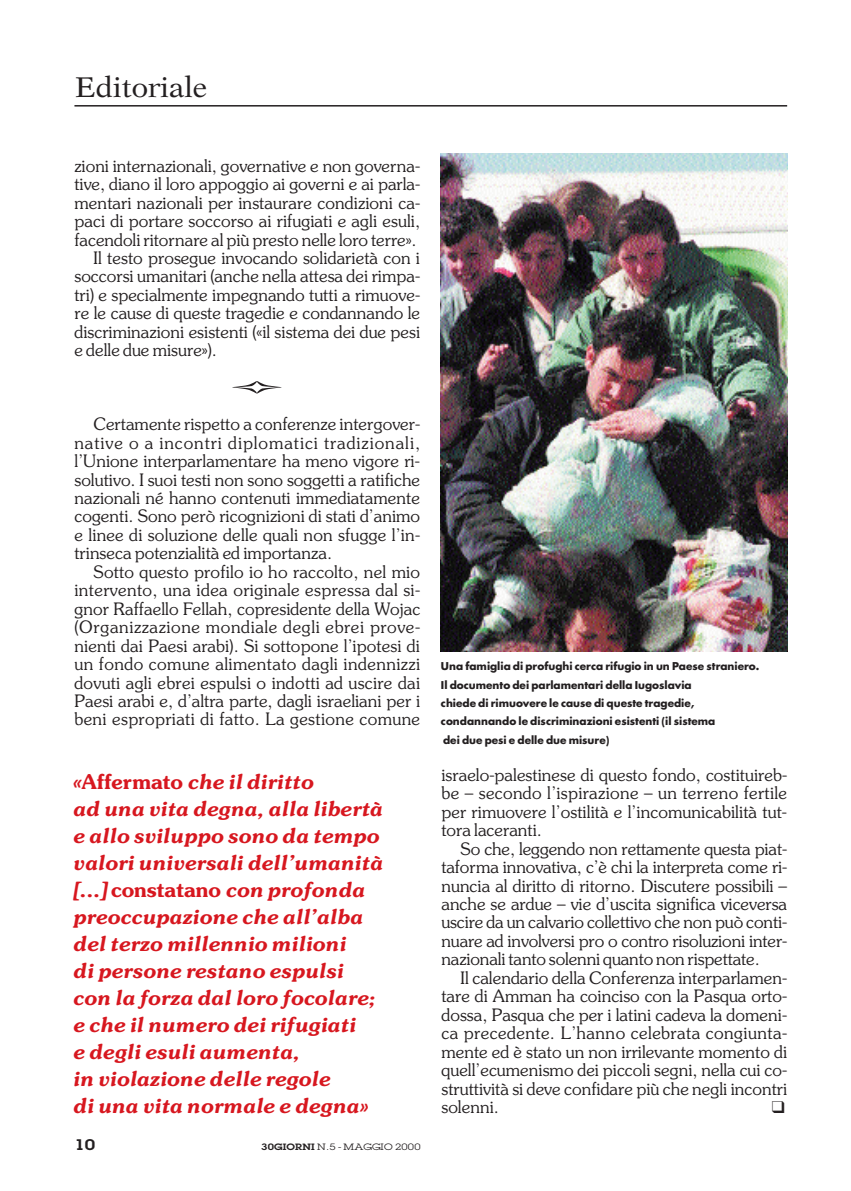
<style>
.page{position:relative;width:851px;height:1191px;background:#fff}
.page>*{position:absolute;margin:0;border:0;box-sizing:border-box;transform-origin:0 0}
.t1{font:28.5px "New Aster";color:#231f20}
.t2{font:italic 600 20.25px/27px "Souvenir";color:#d7171f}
.t3{font:300 17.1px/18.5px "Souvenir";letter-spacing:.005em;color:#231f20;text-align:justify}
.t4{font:600 15px "Lubalin Graph";color:#231f20;scale:1.2 1}
.t5{font:700 10.5px/18.5px "Futura";color:#231f20}
.t6{font:9px "Lubalin Graph";letter-spacing:.015em;color:#231f20;scale:1.2 1}
.s1{font-style:normal}
.s2{font-weight:600}
</style>
<div class="page">
<hr style="left:74px;top:105px;width:713px;height:2px;background:#231f20">
<img style="left:440px;top:153px;width:347px;height:498px">
<h1 class="t1" style="left:75px;top:73px;width:133px">Editoriale</h1>
<p class="t3" style="left:74px;top:158px;width:347px">zioni internazionali, governative e non governa-</p>
<p class="t3" style="left:74px;top:176px;width:347px">tive, diano il loro appoggio ai governi e ai parla-</p>
<p class="t3" style="left:74px;top:195px;width:347px">mentari nazionali per instaurare condizioni ca-</p>
<p class="t3" style="left:74px;top:213px;width:347px">paci di portare soccorso ai rifugiati e agli esuli,</p>
<p class="t3" style="left:74px;top:232px;width:343px">facendoli ritornare al più presto nelle loro terre».</p>
<p class="t3" style="left:94px;top:250px;width:328px">Il testo prosegue invocando solidarietà con i</p>
<p class="t3" style="left:74px;top:268px;width:347px">soccorsi umanitari (anche nella attesa dei rimpa-</p>
<p class="t3" style="left:74px;top:287px;width:347px">tri) e specialmente impegnando tutti a rimuove-</p>
<p class="t3" style="left:74px;top:305px;width:347px">re le cause di queste tragedie e condannando le</p>
<p class="t3" style="left:74px;top:324px;width:347px">discriminazioni esistenti («il sistema dei due pesi</p>
<p class="t3" style="left:74px;top:342px;width:144px">e delle due misure»).</p>
<p class="t3" style="left:74px;top:416px;width:347px;text-indent:19px">Certamente rispetto a conferenze intergover&shy;native o a incontri diplomatici tradizionali, l’Unione interparlamentare ha meno vigore ri&shy;solutivo. I suoi testi non sono soggetti a ratifiche nazionali né hanno contenuti immediatamente cogenti. Sono però ricognizioni di stati d’animo e linee di soluzione delle quali non sfugge l’in&shy;trinseca potenzialità ed importanza.</p>
<p class="t3" style="left:74px;top:564px;width:347px;text-indent:19px">Sotto questo profilo io ho raccolto, nel mio intervento, una idea originale espressa dal si&shy;gnor Raffaello Fellah, copresidente della Wojac (Organizzazione mondiale degli ebrei prove&shy;nienti dai Paesi arabi). Si sottopone l’ipotesi di un fondo comune alimentato dagli indennizzi dovuti agli ebrei espulsi o indotti ad uscire dai Paesi arabi e, d’altra parte, dagli israeliani per i beni espropriati di fatto. La gestione comune</p>
<p class="t2" style="left:73px;top:769px;width:311px">«<span class="s1">Affermato</span> che il diritto<br>ad una vita degna, alla libertà e allo sviluppo sono da tempo valori universali dell’umanità [...] <span class="s1">constatano</span> con profonda preoccupazione che all’alba del terzo millennio milioni<br>di persone restano espulsi con la forza dal loro focolare; e che il numero dei rifugiati<br>e degli esuli aumenta,<br>in violazione delle regole<br>di una vita normale e degna»</p>
<p class="t4" style="left:74px;top:1139px;width:19px">10</p>
<p class="t6" style="left:261px;top:1143px;width:134px"><span class="s2">30GIORNI</span> N.5 - MAGGIO 2000</p>
<p class="t5" style="left:441px;top:657px;width:320px">Una famiglia di profughi cerca rifugio in un Paese straniero.<br>Il documento dei parlamentari della Iugoslavia<br>chiede di rimuovere le cause di queste tragedie, condannando le discriminazioni esistenti (il sistema<br>dei due pesi e delle due misure)</p>
<p class="t3" style="left:441px;top:767px;width:347px">israelo-palestinese di questo fondo, costituireb&shy;be – secondo l’ispirazione – un terreno fertile per rimuovere l’ostilità e l’incomunicabilità tut&shy;tora laceranti.</p>
<p class="t3" style="left:441px;top:840px;width:347px;text-indent:19px">So che, leggendo non rettamente questa piat&shy;taforma innovativa, c’è chi la interpreta come ri&shy;nuncia al diritto di ritorno. Discutere possibili – anche se ardue – vie d’uscita significa viceversa uscire da un calvario collettivo che non può conti&shy;nuare ad involversi pro o contro risoluzioni inter&shy;nazionali tanto solenni quanto non rispettate.</p>
<p class="t3" style="left:441px;top:970px;width:347px;text-indent:19px">Il calendario della Conferenza interparlamen&shy;tare di Amman ha coinciso con la Pasqua orto&shy;dossa, Pasqua che per i latini cadeva la domeni&shy;ca precedente. L’hanno celebrata congiunta&shy;mente ed è stato un non irrilevante momento di quell’ecumenismo dei piccoli segni, nella cui co&shy;struttività si deve confidare più che negli incontri solenni.</p>
</div>
